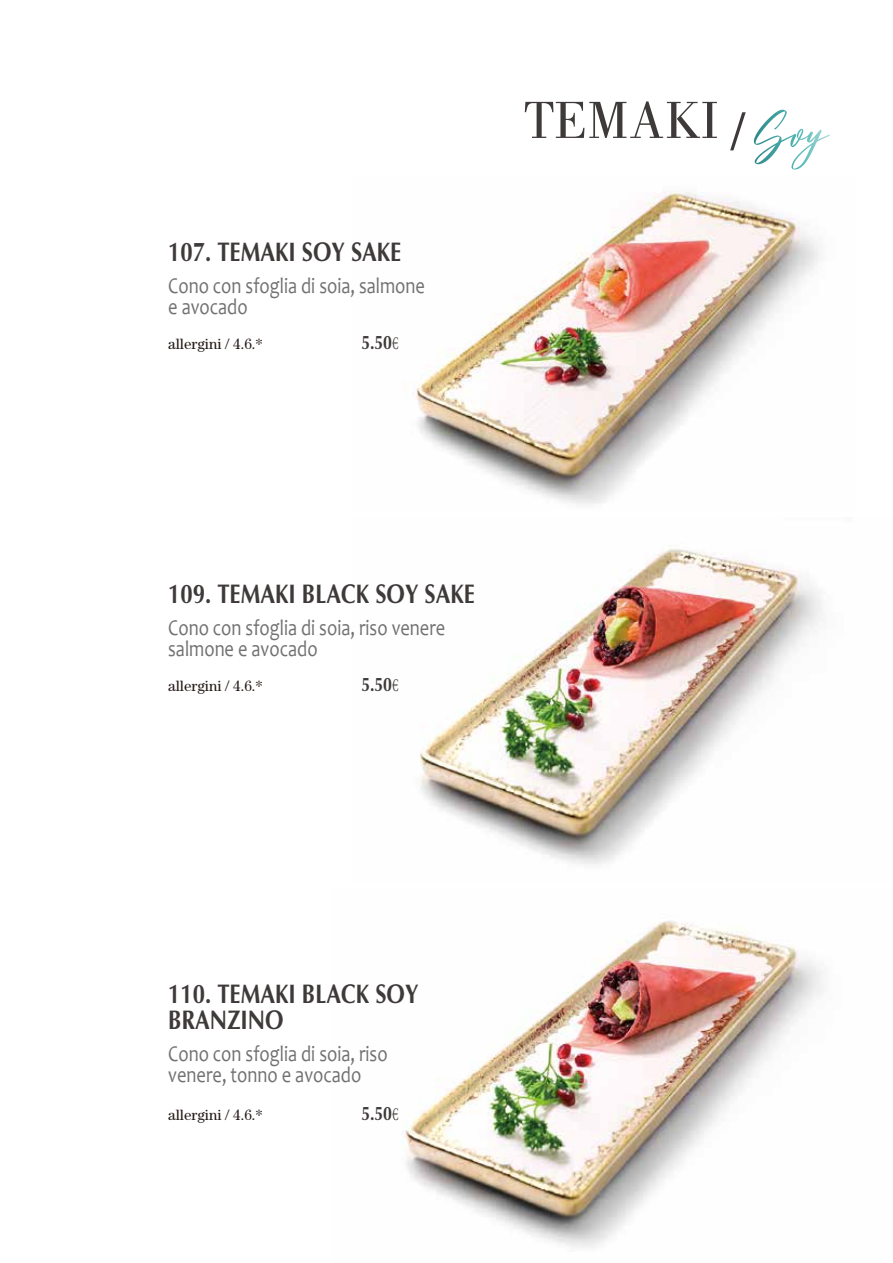
<style>
.page{position:relative;width:893px;height:1263px;background:#fff}
.page>*{position:absolute;margin:0;border:0;box-sizing:border-box;transform-origin:0 0}
.t1{font:54px "FZSYFW GB1 0";color:#3e3a39}
.t2{font:27px/25.5px "FZKANGFW GB1 0";color:#3e3a39;scale:.82 1}
.t3{font:22.5px/21px "Candara";color:#727171;scale:.82 1}
.t4{font:19.5px "FZKANGFW GB1 0";color:#3e3a39;scale:.82 1}
.t5{font:15px "FZSHJW GB1 0";color:#221815}
.s1{font-family:"Adobe Song Std";font-weight:300}
.s2{font-size:55.2px}
</style>
<div class="page">
<img style="left:401px;top:921px;width:422px;height:327px">
<img style="left:416px;top:192px;width:403px;height:312px">
<img style="left:420px;top:549px;width:402px;height:315px">
<svg style="left:754px;top:110px;width:76px;height:59px"></svg>
<p class="t2" style="left:168px;top:241px;width:286px">107. TEMAKI SOY SAKE</p>
<p class="t3" style="left:168px;top:275px;width:315px">Cono con sfoglia di soia, salmone e avocado</p>
<p class="t5" style="left:168px;top:336px;width:96px">allergini / 4.6.*</p>
<p class="t4" style="left:361px;top:331px;width:48px">5.50<span class="s1">€</span></p>
<h1 class="t1" style="left:524px;top:91px;width:223px">TEMAKI <span class="s2">/</span></h1>
<p class="t2" style="left:168px;top:582px;width:375px">109. TEMAKI BLACK SOY SAKE</p>
<p class="t3" style="left:168px;top:617px;width:339px">Cono con sfoglia di soia, riso venere salmone e avocado</p>
<p class="t5" style="left:168px;top:678px;width:96px">allergini / 4.6.*</p>
<p class="t4" style="left:361px;top:673px;width:48px">5.50<span class="s1">€</span></p>
<p class="t2" style="left:168px;top:983px;width:307px">110. TEMAKI BLACK SOY<br>BRANZINO</p>
<p class="t3" style="left:168px;top:1043px;width:269px">Cono con sfoglia di soia, riso venere, tonno e avocado</p>
<p class="t5" style="left:168px;top:1107px;width:96px">allergini / 4.6.*</p>
<p class="t4" style="left:361px;top:1102px;width:48px">5.50<span class="s1">€</span></p>
</div>
